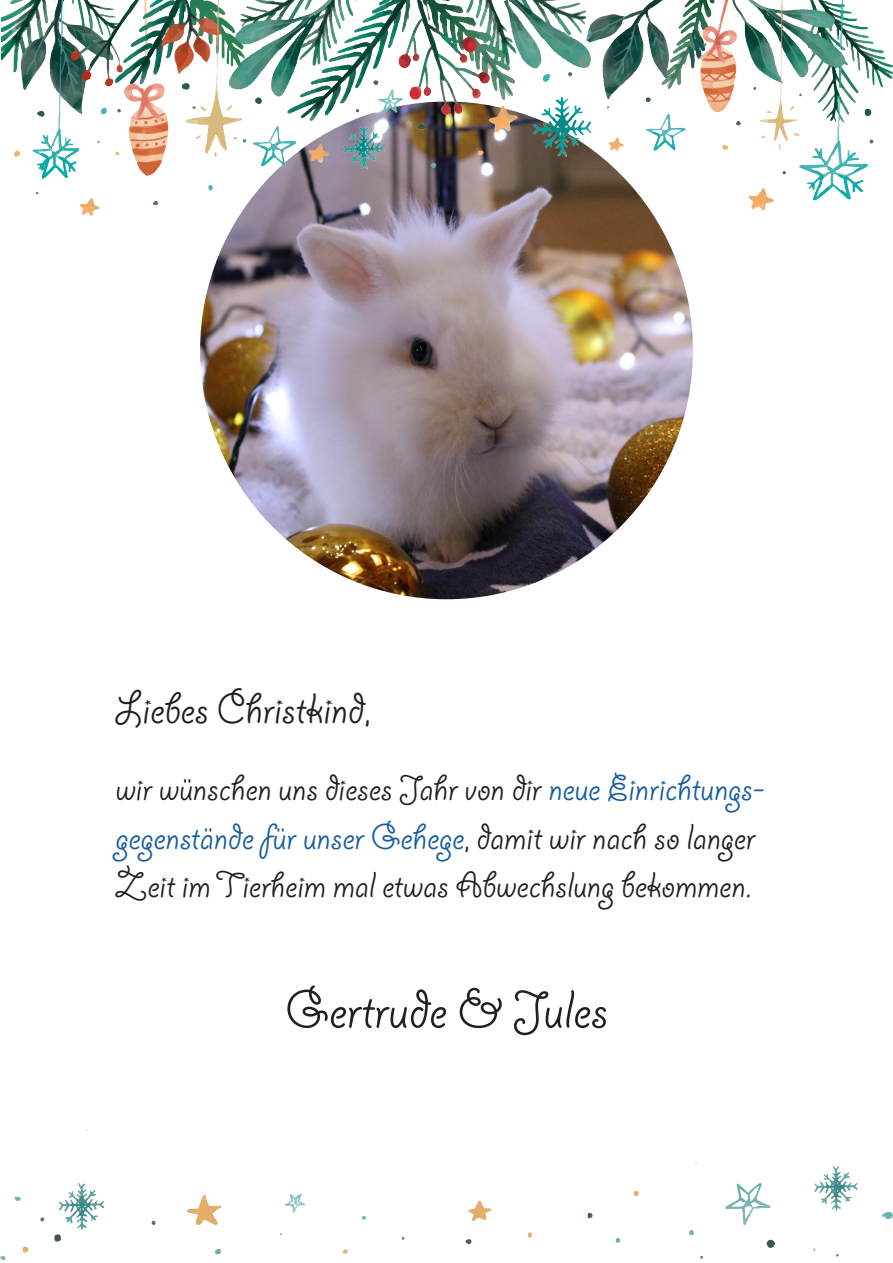
<style>
.page{position:relative;width:893px;height:1263px;background:#fff}
.page>*{position:absolute;margin:0;border:0;box-sizing:border-box;transform-origin:0 0}
.t1{font:60px "Giddyup Std";color:#231f20}
.t2{font:48px "Giddyup Std";color:#231f20}
.t3{font:40.5px/48.6px "Giddyup Std";color:#231f20}
.s1{color:#175d9e}
</style>
<div class="page">
<img style="left:200px;top:215px;width:493px;height:384px">
<img style="left:2px;top:0;width:891px;height:215px">
<img style="left:1px;top:1129px;width:891px;height:133px">
<p class="t2" style="left:115px;top:682px;width:257px">Liebes Christkind,</p>
<p class="t3" style="left:115px;top:766px;width:651px">wir wünschen uns dieses Jahr von dir <span class="s1">neue Einrichtungs&shy;gegenstände für unser Gehege</span>, damit wir nach so langer<br>Zeit im Tierheim mal etwas Abwechslung bekommen.</p>
<p class="t1" style="left:285px;top:977px;width:324px">Gertrude &amp; Jules</p>
</div>
